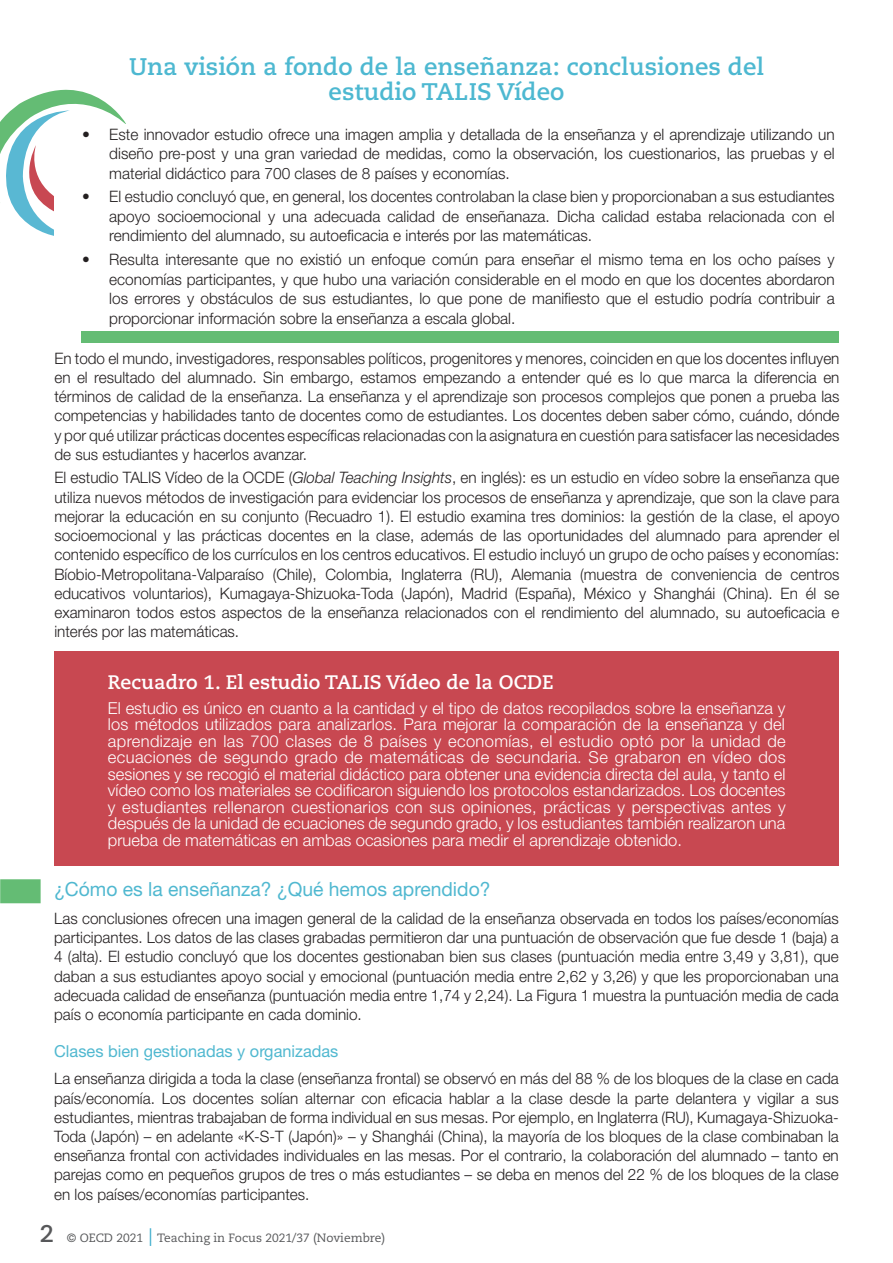
<style>
.page{position:relative;width:893px;height:1263px;background:#fff}
.page>*{position:absolute;margin:0;border:0;box-sizing:border-box;transform-origin:0 0}
.t1{font:700 24px/25.5px "Caecilia LT Std";color:#4db8d1;text-align:center}
.t2{font:19.5px "Helvetica Neue LT Std";color:#50b8d0}
.t3{font:700 19.5px "Caecilia LT Std";color:#fff}
.t4{font:300 16.5px/16.5px "Helvetica Neue LT Std";color:#fff;text-align:justify}
.t5{font:16.5px "Helvetica Neue LT Std";color:#50b8d0}
.t6{font:300 15.75px/19.2px "Helvetica Neue LT Std";color:#231f20;text-align:justify}
.t7{font:12px "Caecilia LT Std";color:#57585a}
.s1{font-style:italic}
.s2{font-weight:700;font-size:24px}
</style>
<div class="page">
<svg style="left:150px;top:1228px;width:1px;height:18px"></svg>
<svg style="left:0;top:89px;width:126px;height:147px"></svg>
<div style="left:54px;top:124px;width:785px;height:206px;background:#fff"></div>
<div style="left:82px;top:331px;width:757px;height:12px;background:#64bc74"></div>
<div style="left:54px;top:651px;width:785px;height:215px;background:#c84851"></div>
<div style="left:0;top:879px;width:41px;height:24px;background:#64bc74"></div>
<h1 class="t1" style="left:129px;top:54px;width:636px">Una visión a fondo de la enseñanza: conclusiones del estudio TALIS Vídeo</h1>
<p class="t6" style="left:109px;top:124px;width:727px;text-indent:-27px">• Este innovador estudio ofrece una imagen amplia y detallada de la enseñanza y el aprendizaje utilizando un diseño pre-post y una gran variedad de medidas, como la observación, los cuestionarios, las pruebas y el material didáctico para 700 clases de 8 países y economías.</p>
<p class="t6" style="left:109px;top:187px;width:727px;text-indent:-27px">• El estudio concluyó que, en general, los docentes controlaban la clase bien y proporcionaban a sus estudiantes apoyo socioemocional y una adecuada calidad de enseñanaza. Dicha calidad estaba relacionada con el rendimiento del alumnado, su autoeficacia e interés por las matemáticas.</p>
<p class="t6" style="left:109px;top:249px;width:727px;text-indent:-27px">• Resulta interesante que no existió un enfoque común para enseñar el mismo tema en los ocho países y economías participantes, y que hubo una variación considerable en el modo en que los docentes abordaron los errores y obstáculos de sus estudiantes, lo que pone de manifiesto que el estudio podría contribuir a proporcionar información sobre la enseñanza a escala global.</p>
<p class="t6" style="left:54px;top:348px;width:787px">En todo el mundo, investigadores, responsables políticos, progenitores y menores, coinciden en que los docentes influyen en el resultado del alumnado. Sin embargo, estamos empezando a entender qué es lo que marca la diferencia en términos de calidad de la enseñanza. La enseñanza y el aprendizaje son procesos complejos que ponen a prueba las competencias y habilidades tanto de docentes como de estudiantes. Los docentes deben saber cómo, cuándo, dónde y por qué utilizar prácticas docentes específicas relacionadas con la asignatura en cuestión para satisfacer las necesidades de sus estudiantes y hacerlos avanzar.</p>
<p class="t6" style="left:54px;top:468px;width:787px">El estudio TALIS Vídeo de la OCDE (<span class="s1">Global Teaching Insights</span>, en inglés): es un estudio en vídeo sobre la enseñanza que utiliza nuevos métodos de investigación para evidenciar los procesos de enseñanza y aprendizaje, que son la clave para mejorar la educación en su conjunto (Recuadro 1). El estudio examina tres dominios: la gestión de la clase, el apoyo socioemocional y las prácticas docentes en la clase, además de las oportunidades del alumnado para aprender el contenido específico de los currículos en los centros educativos. El estudio incluyó un grupo de ocho países y economías:<br>Bíobio-Metropolitana-Valparaíso (Chile), Colombia, Inglaterra (RU), Alemania (muestra de conveniencia de centros educativos voluntarios), Kumagaya-Shizuoka-Toda (Japón), Madrid (España), México y Shanghái (China). En él se examinaron todos estos aspectos de la enseñanza relacionados con el rendimiento del alumnado, su autoeficacia e interés por las matemáticas.</p>
<p class="t3" style="left:108px;top:670px;width:447px">Recuadro 1. El estudio TALIS Vídeo de la OCDE</p>
<p class="t4" style="left:108px;top:699px;width:679px">El estudio es único en cuanto a la cantidad y el tipo de datos recopilados sobre la enseñanza y los métodos utilizados para analizarlos. Para mejorar la comparación de la enseñanza y del aprendizaje en las 700 clases de 8 países y economías, el estudio optó por la unidad de ecuaciones de segundo grado de matemáticas de secundaria. Se grabaron en vídeo dos sesiones y se recogió el material didáctico para obtener una evidencia directa del aula, y tanto el vídeo como los materiales se codificaron siguiendo los protocolos estandarizados. Los docentes y estudiantes rellenaron cuestionarios con sus opiniones, prácticas y perspectivas antes y después de la unidad de ecuaciones de segundo grado, y los estudiantes también realizaron una prueba de matemáticas en ambas ocasiones para medir el aprendizaje obtenido.</p>
<p class="t2" style="left:54px;top:878px;width:438px">¿Cómo es la enseñanza? ¿Qué hemos aprendido?</p>
<p class="t6" style="left:54px;top:908px;width:786px">Las conclusiones ofrecen una imagen general de la calidad de la enseñanza observada en todos los países/economías participantes. Los datos de las clases grabadas permitieron dar una puntuación de observación que fue desde 1 (baja) a 4 (alta). El estudio concluyó que los docentes gestionaban bien sus clases (puntuación media entre 3,49 y 3,81), que daban a sus estudiantes apoyo social y emocional (puntuación media entre 2,62 y 3,26) y que les proporcionaban una adecuada calidad de enseñanza (puntuación media entre 1,74 y 2,24). La Figura 1 muestra la puntuación media de cada país o economía participante en cada dominio.</p>
<p class="t5" style="left:54px;top:1041px;width:286px">Clases bien gestionadas y organizadas</p>
<p class="t6" style="left:54px;top:1069px;width:786px">La enseñanza dirigida a toda la clase (enseñanza frontal) se observó en más del 88 % de los bloques de la clase en cada país/economía. Los docentes solían alternar con eficacia hablar a la clase desde la parte delantera y vigilar a sus estudiantes, mientras trabajaban de forma individual en sus mesas. Por ejemplo, en Inglaterra (RU), Kumagaya-Shizuoka-Toda (Japón) – en adelante «K-S-T (Japón)» – y Shanghái (China), la mayoría de los bloques de la clase combinaban la enseñanza frontal con actividades individuales en las mesas. Por el contrario, la colaboración del alumnado – tanto en parejas como en pequeños grupos de tres o más estudiantes – se deba en menos del 22 % de los bloques de la clase en los países/economías participantes.</p>
<p class="t7" style="left:40px;top:1230px;width:347px"><span class="s2">2</span> © OECD 2021 Teaching in Focus 2021/37 (Noviembre)</p>
</div>
